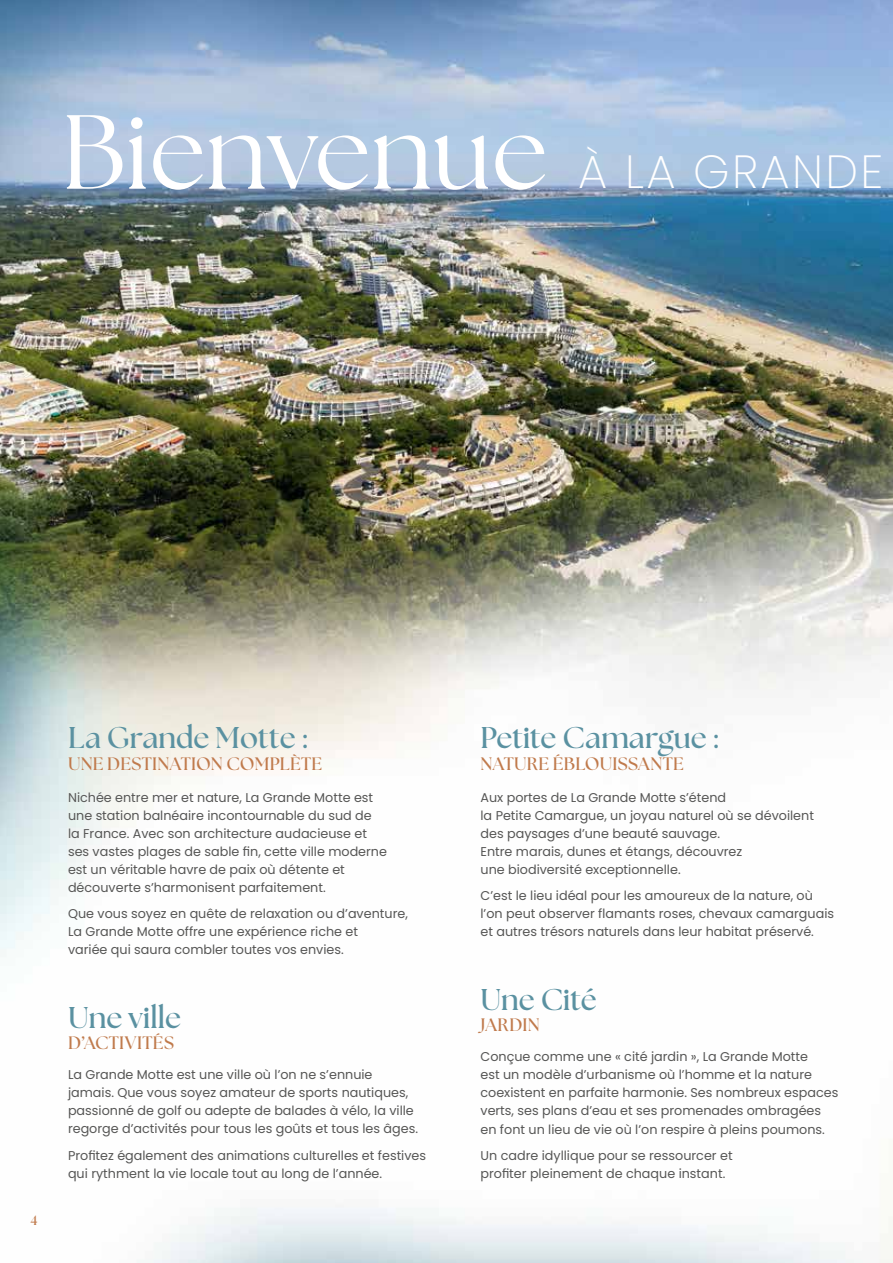
<style>
.page{position:relative;width:893px;height:1263px;background:#fff}
.page>*{position:absolute;margin:0;border:0;box-sizing:border-box;transform-origin:0 0}
.t1{font:105px "The Seasons";color:#fff}
.t2{font:200 46.5px "Poppins";letter-spacing:.05em;color:#fff}
.t3{font:700 30px "The Seasons";color:#5a91a1}
.t4{font:700 18px "The Seasons";letter-spacing:.015em;color:#c07a4c}
.t5{font:700 13.5px "The Seasons";color:#c07a4c}
.t6{font:12.75px/18px "Poppins";color:#565655}
</style>
<div class="page">
<img style="left:0;top:0;width:893px;height:1263px">
<h1 class="t1" style="left:62px;top:83px;width:488px">Bienvenue</h1>
<h2 class="t2" style="left:578px;top:145px;width:307px">À LA GRANDE</h2>
<p class="t5" style="left:31px;top:1211px;width:8px">4</p>
<h3 class="t3" style="left:68px;top:718px;width:240px">La Grande Motte :</h3>
<h3 class="t4" style="left:68px;top:751px;width:256px">UNE DESTINATION COMPLÈTE</h3>
<p class="t6" style="left:68px;top:788px;width:320px">Nichée entre mer et nature, La Grande Motte est une station balnéaire incontournable du sud de<br>la France. Avec son architecture audacieuse et ses vastes plages de sable fin, cette ville moderne est un véritable havre de paix où détente et découverte s’harmonisent parfaitement.</p>
<p class="t6" style="left:68px;top:905px;width:341px">Que vous soyez en quête de relaxation ou d’aventure,<br>La Grande Motte offre une expérience riche et<br>variée qui saura combler toutes vos envies.</p>
<h3 class="t3" style="left:68px;top:997px;width:115px">Une ville</h3>
<h3 class="t4" style="left:68px;top:1031px;width:107px">D’ACTIVITÉS</h3>
<p class="t6" style="left:68px;top:1066px;width:351px">La Grande Motte est une ville où l’on ne s’ennuie jamais. Que vous soyez amateur de sports nautiques, passionné de golf ou adepte de balades à vélo, la ville regorge d’activités pour tous les goûts et tous les âges.</p>
<p class="t6" style="left:68px;top:1146px;width:360px">Profitez également des animations culturelles et festives qui rythment la vie locale tout au long de l’année.</p>
<h3 class="t3" style="left:480px;top:718px;width:239px">Petite Camargue :</h3>
<h3 class="t4" style="left:480px;top:751px;width:205px">NATURE ÉBLOUISSANTE</h3>
<p class="t6" style="left:480px;top:788px;width:335px">Aux portes de La Grande Motte s’étend<br>la Petite Camargue, un joyau naturel où se dévoilent des paysages d’une beauté sauvage.<br>Entre marais, dunes et étangs, découvrez<br>une biodiversité exceptionnelle.</p>
<p class="t6" style="left:480px;top:887px;width:355px">C’est le lieu idéal pour les amoureux de la nature, où l’on peut observer flamants roses, chevaux camarguais et autres trésors naturels dans leur habitat préservé.</p>
<h3 class="t3" style="left:480px;top:979px;width:118px">Une Cité</h3>
<h3 class="t4" style="left:480px;top:1013px;width:61px">JARDIN</h3>
<p class="t6" style="left:480px;top:1048px;width:359px">Conçue comme une « cité jardin », La Grande Motte<br>est un modèle d’urbanisme où l’homme et la nature coexistent en parfaite harmonie. Ses nombreux espaces verts, ses plans d’eau et ses promenades ombragées en font un lieu de vie où l’on respire à pleins poumons.</p>
<p class="t6" style="left:480px;top:1146px;width:254px">Un cadre idyllique pour se ressourcer et profiter pleinement de chaque instant.</p>
</div>
